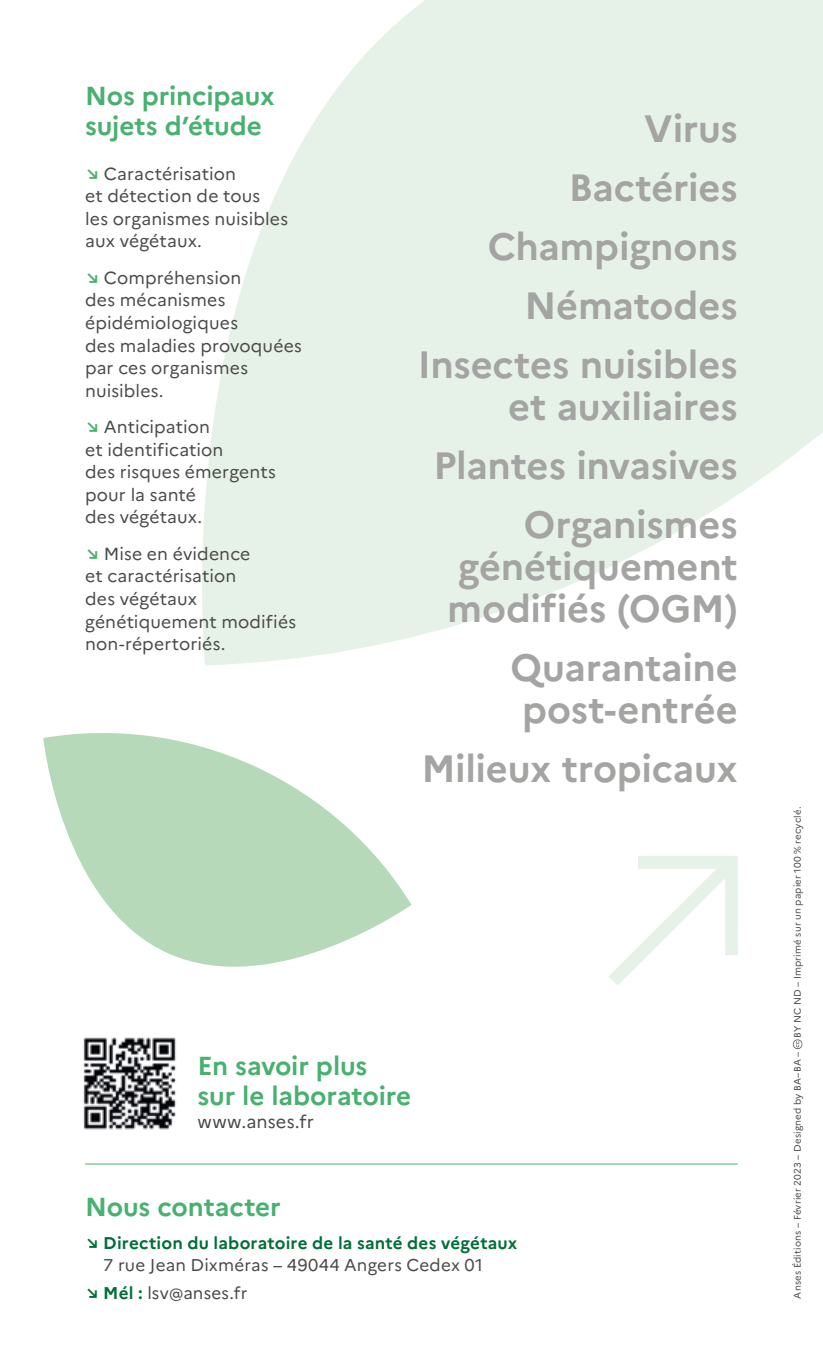
<style>
.page{position:relative;width:823px;height:1361px;background:#fff}
.page>*{position:absolute;margin:0;border:0;box-sizing:border-box;transform-origin:0 0}
.t1{font:700 38px/59px "Marianne";letter-spacing:-.01em;color:#a4a4a3;text-align:right}
.t2{font:700 26px/30px "Marianne";letter-spacing:-.005em;color:#49b170}
.t3{font:18px "Marianne";letter-spacing:.01em;color:#4a4a49}
.t4{font:17.6px/22.6px "Marianne";letter-spacing:.005em;color:#4a4a49}
.t5{font:17px/27.6px "Marianne";letter-spacing:.01em;color:#4a4a49}
.t6{font:700 17px "Marianne";letter-spacing:.01em;color:#006e38}
.t7{font:9.6px "Marianne";letter-spacing:.02em;color:#4a4a49}
.s1{font-weight:700;color:#49b170}
.s2{font-weight:700;color:#006e38}
</style>
<div class="page">
<hr style="left:85px;top:1163px;width:652px;height:1px;background:#49b170">
<svg style="left:202px;top:0;width:620px;height:665px;fill:#e6f2e7"></svg>
<svg style="left:609px;top:856px;width:128px;height:129px"></svg>
<img style="left:83px;top:1037px;width:93px;height:93px">
<svg style="left:43px;top:733px;width:368px;height:234px;fill:#b5d9b9"></svg>
<svg style="left:792px;top:1039px;width:9px;height:10px"></svg>
<h2 class="t2" style="left:85px;top:78px;width:191px">Nos principaux sujets d’étude</h2>
<p class="t4" style="left:85px;top:161px;width:204px"><span class="s1">↘</span> Caractérisation<br>et détection de tous<br>les organismes nuisibles aux végétaux.</p>
<p class="t4" style="left:85px;top:265px;width:218px"><span class="s1">↘</span> Compréhension<br>des mécanismes épidémiologiques<br>des maladies provoquées par ces organismes nuisibles.</p>
<p class="t4" style="left:85px;top:414px;width:192px"><span class="s1">↘</span> Anticipation<br>et identification<br>des risques émergents pour la santé<br>des végétaux.</p>
<p class="t4" style="left:85px;top:541px;width:212px"><span class="s1">↘</span> Mise en évidence<br>et caractérisation<br>des végétaux génétiquement modifiés non-répertoriés.</p>
<h1 class="t1" style="left:417px;top:96px;width:321px">Virus<br>Bactéries<br>Champignons<br>Nématodes<br>Insectes nuisibles</h1>
<h1 class="t1" style="left:433px;top:374px;width:305px">et auxiliaires<br>Plantes invasives<br>Organismes</h1>
<h1 class="t1" style="left:447px;top:542px;width:292px;line-height:42px;text-align:left">génétiquement modifiés (OGM)</h1>
<h1 class="t1" style="left:510px;top:643px;width:228px;line-height:42px;text-align:center">Quarantaine post-entrée</h1>
<h1 class="t1" style="left:421px;top:736px;width:318px">Milieux tropicaux</h1>
<h2 class="t2" style="left:197px;top:1048px;width:215px">En savoir plus sur le laboratoire</h2>
<p class="t3" style="left:197px;top:1107px;width:118px">www.anses.fr</p>
<h2 class="t2" style="left:85px;top:1189px;width:197px">Nous contacter</h2>
<p class="t6" style="left:85px;top:1229px;width:433px">↘ Direction du laboratoire de la santé des végétaux</p>
<p class="t5" style="left:85px;top:1249px;width:399px;text-indent:18px">7 rue Jean Dixméras – 49044 Angers Cedex 01 <span class="s2">↘ Mél :</span> lsv@anses.fr</p>
<p class="t7" style="left:789px;top:1037px;width:232px;rotate:-90deg">BY NC ND – Imprimé sur un papier 100 % recyclé.</p>
<p class="t7" style="left:789px;top:1298px;width:248px;rotate:-90deg">Anses Éditions – Février 2023 – Designed by BA–BA –</p>
</div>
